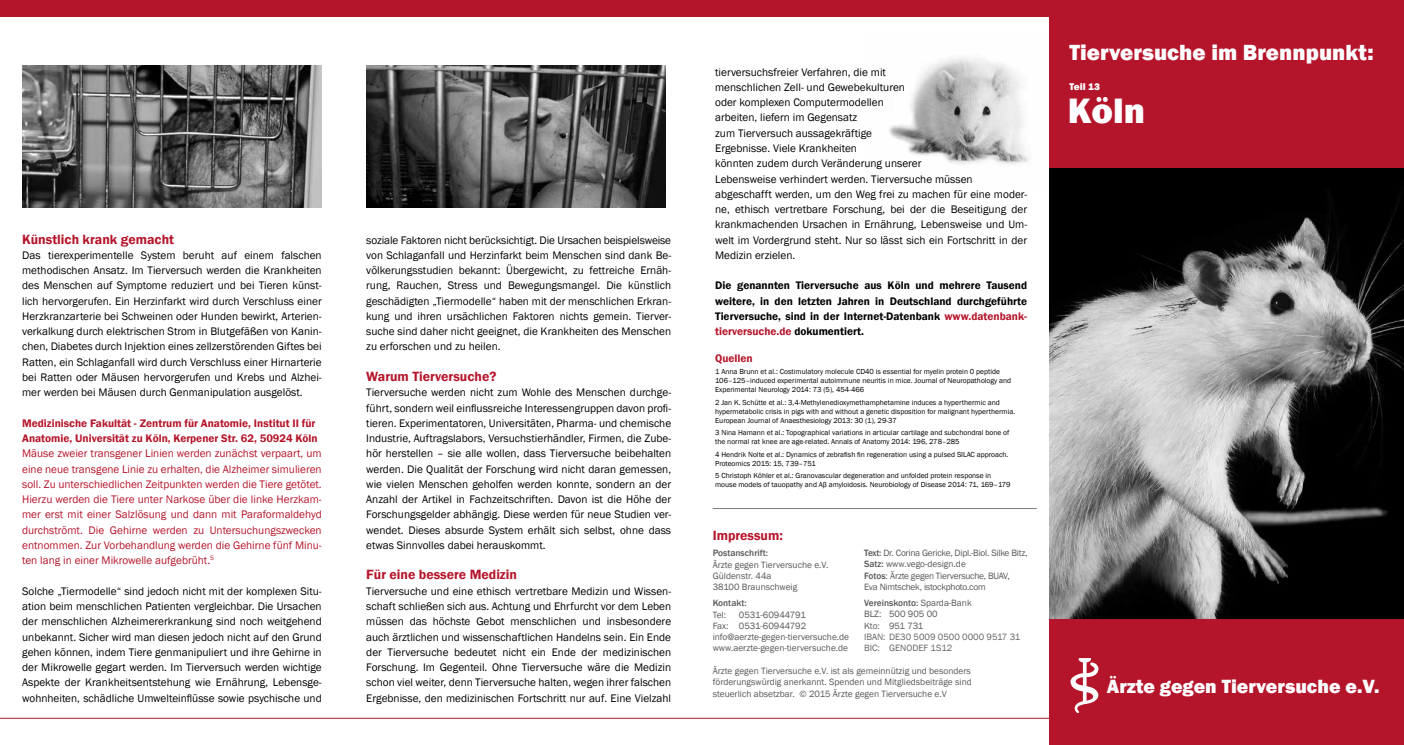
<style>
.page{position:relative;width:1404px;height:745px;background:#fff}
.page>*{position:absolute;margin:0;border:0;box-sizing:border-box;transform-origin:0 0}
.t1{font:800 36.25px "Franklin Gothic";color:#fff}
.t2{font:800 22.5px "Franklin Gothic";color:#fff}
.t3{font:800 19.62px "Franklin Gothic";color:#fff}
.t4{font:600 13.75px "Franklin Gothic";color:#b5152b}
.t5{font:11.25px/15.2px "Franklin Gothic";color:#000;text-align:justify}
.t6{font:11.25px/15.2px "Franklin Gothic";color:#b5152b;text-align:justify}
.t7{font:600 11.25px/15.2px "Franklin Gothic";color:#000;text-align:justify}
.t8{font:600 11.25px/15.2px "Franklin Gothic";color:#b5152b}
.t9{font:800 10px "Franklin Gothic";color:#fff}
.t10{font:9.38px/11.2px "Franklin Gothic";color:#58585a}
.t11{font:9.38px/11.2px "Franklin Gothic";letter-spacing:-.025em;color:#58585a}
.t12{font:9.38px/11.2px "Franklin Gothic";color:#646567}
.t13{font:500 9.38px "Franklin Gothic";color:#58585a}
.t14{font:7.5px/9px "Franklin Gothic";color:#000}
.s1{color:#b5152b}
.s2{font-weight:500}
</style>
<div class="page">
<img style="left:889px;top:57px;width:139px;height:107px">
<img style="left:1049px;top:168px;width:354px;height:450px">
<div style="left:1049px;top:618px;width:354px;height:126px;background:#b5152b"></div>
<div style="left:1049px;top:0;width:354px;height:168px;background:#b5152b"></div>
<div style="left:0;top:0;width:1049px;height:17px;background:#b5152b"></div>
<svg style="left:1070px;top:658px;width:29px;height:54px"></svg>
<hr style="left:0;top:717px;width:1060px;height:1px;background:#b5152b">
<hr style="left:712px;top:508px;width:324px;height:1px;background:#7b7c7e">
<img style="left:22px;top:66px;width:300px;height:141px">
<img style="left:366px;top:66px;width:299px;height:141px">
<p class="t4" style="left:22px;top:230px;width:153px">Künstlich krank gemacht</p>
<p class="t5" style="left:22px;top:247px;width:301px">Das tierexperimentelle System beruht auf einem falschen methodischen Ansatz. Im Tierversuch werden die Krankheiten des Menschen auf Symptome reduziert und bei Tieren künst&shy;lich hervorgerufen. Ein Herzinfarkt wird durch Verschluss einer Herzkranzarterie bei Schweinen oder Hunden bewirkt, Arterien&shy;verkalkung durch elektrischen Strom in Blutgefäßen von Kanin&shy;chen, Diabetes durch Injektion eines zellzerstörenden Giftes bei Ratten, ein Schlaganfall wird durch Verschluss einer Hirnarterie bei Ratten oder Mäusen hervorgerufen und Krebs und Alzhei&shy;mer werden bei Mäusen durch Genmanipulation ausgelöst.</p>
<p class="t8" style="left:22px;top:415px;width:297px">Medizinische Fakultät - Zentrum für Anatomie, Institut II für<br>Anatomie, Universität zu Köln, Kerpener Str. 62, 50924 Köln</p>
<p class="t6" style="left:22px;top:446px;width:301px">Mäuse zweier transgener Linien werden zunächst verpaart, um eine neue transgene Linie zu erhalten, die Alzheimer simulieren soll. Zu unterschiedlichen Zeitpunkten werden die Tiere getötet.<br>Hierzu werden die Tiere unter Narkose über die linke Herzkam&shy;mer erst mit einer Salzlösung und dann mit Paraformaldehyd durchströmt. Die Gehirne werden zu Untersuchungszwecken entnommen. Zur Vorbehandlung werden die Gehirne fünf Minu&shy;ten lang in einer Mikrowelle aufgebrüht.<sup>5</sup></p>
<p class="t5" style="left:22px;top:583px;width:301px">Solche „Tiermodelle“ sind jedoch nicht mit der komplexen Situ&shy;ation beim menschlichen Patienten vergleichbar. Die Ursachen der menschlichen Alzheimererkrankung sind noch weitgehend unbekannt. Sicher wird man diesen jedoch nicht auf den Grund gehen können, indem Tiere genmanipuliert und ihre Gehirne in der Mikrowelle gegart werden. Im Tierversuch werden wichtige Aspekte der Krankheitsentstehung wie Ernährung, Lebensge&shy;wohnheiten, schädliche Umwelteinflüsse sowie psychische und</p>
<p class="t5" style="left:366px;top:232px;width:306px">soziale Faktoren nicht berücksichtigt. Die Ursachen beispielsweise von Schlaganfall und Herzinfarkt beim Menschen sind dank Be&shy;völkerungsstudien bekannt: Übergewicht, zu fettreiche Ernäh&shy;rung, Rauchen, Stress und Bewegungsmangel. Die künstlich geschädigten „Tiermodelle“ haben mit der menschlichen Erkran&shy;kung und ihren ursächlichen Faktoren nichts gemein. Tierver&shy;suche sind daher nicht geeignet, die Krankheiten des Menschen zu erforschen und zu heilen.</p>
<p class="t4" style="left:366px;top:367px;width:132px">Warum Tierversuche?</p>
<p class="t5" style="left:366px;top:385px;width:306px">Tierversuche werden nicht zum Wohle des Menschen durchge&shy;führt, sondern weil einflussreiche Interessengruppen davon profi&shy;tieren. Experimentatoren, Universitäten, Pharma- und chemische Industrie, Auftragslabors, Versuchstierhändler, Firmen, die Zube&shy;hör herstellen – sie alle wollen, dass Tierversuche beibehalten werden. Die Qualität der Forschung wird nicht daran gemessen, wie vielen Menschen geholfen werden konnte, sondern an der Anzahl der Artikel in Fachzeitschriften. Davon ist die Höhe der Forschungsgelder abhängig. Diese werden für neue Studien ver&shy;wendet. Dieses absurde System erhält sich selbst, ohne dass etwas Sinnvolles dabei herauskommt.</p>
<p class="t4" style="left:366px;top:566px;width:152px">Für eine bessere Medizin</p>
<p class="t5" style="left:366px;top:583px;width:306px">Tierversuche und eine ethisch vertretbare Medizin und Wissen&shy;schaft schließen sich aus. Achtung und Ehrfurcht vor dem Leben müssen das höchste Gebot menschlichen und insbesondere auch ärztlichen und wissenschaftlichen Handelns sein. Ein Ende der Tierversuche bedeutet nicht ein Ende der medizinischen Forschung. Im Gegenteil. Ohne Tierversuche wäre die Medizin schon viel weiter, denn Tierversuche halten, wegen ihrer falschen Ergebnisse, den medizinischen Fortschritt nur auf. Eine Vielzahl</p>
<p class="t5" style="left:715px;top:64px;width:313px;text-align:left">tierversuchsfreier Verfahren, die mit<br>menschlichen Zell- und Gewebekulturen<br>oder komplexen Computermodellen<br>arbeiten, liefern im Gegensatz<br>zum Tierversuch aussagekräftige<br>Ergebnisse. Viele Krankheiten<br>könnten zudem durch Veränderung unserer<br>Lebensweise verhindert werden. Tierversuche müssen abgeschafft werden, um den Weg frei zu machen für eine moder&shy;ne, ethisch vertretbare Forschung, bei der die Beseitigung der krankmachenden Ursachen in Ernährung, Lebensweise und Um&shy;welt im Vordergrund steht. Nur so lässt sich ein Fortschritt in der Medizin erzielen.</p>
<p class="t7" style="left:715px;top:278px;width:313px">Die genannten Tierversuche aus Köln und mehrere Tausend weitere, in den letzten Jahren in Deutschland durchgeführte Tierversuche, sind in der Internet-Datenbank <span class="s1">www.datenbank&shy;tierversuche.de</span> dokumentiert.</p>
<p class="t8" style="left:715px;top:350px;width:39px">Quellen</p>
<p class="t14" style="left:715px;top:367px;width:297px">1 Anna Brunn et al.: Costimulatory molecule CD40 is essential for myelin protein 0 peptide<br>106–125–induced experimental autoimmune neuritis in mice. Journal of Neuropathology and<br>Experimental Neurology 2014: 73 (5), 454-466</p>
<p class="t14" style="left:715px;top:397px;width:301px">2 Jan K. Schütte et al.: 3,4-Methylenedioxymethamphetamine induces a hyperthermic and hypermetabolic crisis in pigs with and without a genetic disposition for malignant hyperthermia.<br>European Journal of Anaesthesiology 2013: 30 (1), 29-37</p>
<p class="t14" style="left:715px;top:428px;width:296px">3 Nina Hamann et al.: Topographical variations in articular cartilage and subchondral bone of the normal rat knee are age-related. Annals of Anatomy 2014: 196, 278–285</p>
<p class="t14" style="left:715px;top:449px;width:295px">4 Hendrik Nolte et al.: Dynamics of zebrafish fin regeneration using a pulsed SILAC approach.<br>Proteomics 2015: 15, 739–751</p>
<p class="t14" style="left:715px;top:471px;width:297px">5 Christoph Köhler et al.: Granovascular degeneration and unfolded protein response in mouse models of tauopathy and Aβ amyloidosis. Neurobiology of Disease 2014: 71, 169–179</p>
<p class="t4" style="left:712px;top:526px;width:72px">Impressum:</p>
<p class="t13" style="left:712px;top:547px;width:57px">Postanschrift:</p>
<p class="t10" style="left:712px;top:558px;width:117px">Ärzte gegen Tierversuche e.V.<br>Güldenstr. 44a<br>38100 Braunschweig</p>
<p class="t13" style="left:712px;top:597px;width:35px">Kontakt:</p>
<p class="t10" style="left:712px;top:608px;width:15px">Tel:</p>
<p class="t11" style="left:864px;top:547px;width:165px"><span class="s2">Text:</span> Dr. Corina Gericke, Dipl.-Biol. Silke Bitz, <span class="s2">Satz:</span> www.vego-design.de<br><span class="s2">Fotos</span>: Ärzte gegen Tierversuche, BUAV,<br>Eva Nimtschek, istockphoto.com</p>
<p class="t10" style="left:864px;top:597px;width:109px"><span class="s2">Vereinskonto:</span> Sparda-Bank<br>BLZ: 500 905 00<br>Kto: 951 731</p>
<p class="t12" style="left:864px;top:631px;width:158px">IBAN: DE30 5009 0500 0000 9517 31<br>BIC: GENODEF 1S12</p>
<p class="t10" style="left:712px;top:608px;width:138px;text-indent:26px">0531-60944791<br>Fax: 0531-60944792 info@aerzte-gegen-tierversuche.de www.aerzte-gegen-tierversuche.de</p>
<p class="t10" style="left:712px;top:665px;width:260px;text-align:justify">Ärzte gegen Tierversuche e.V. ist als gemeinnützig und besonders förderungswürdig anerkannt. Spenden und Mitgliedsbeiträge sind steuerlich absetzbar. © 2015 Ärzte gegen Tierversuche e.V</p>
<h2 class="t2" style="left:1069px;top:38px;width:305px">Tierversuche im Brennpunkt:</h2>
<p class="t9" style="left:1069px;top:80px;width:32px">Teil 13</p>
<h1 class="t1" style="left:1067px;top:87px;width:79px">Köln</h1>
<h3 class="t3" style="left:1106px;top:673px;width:274px">Ärzte gegen Tierversuche e.V.</h3>
</div>
